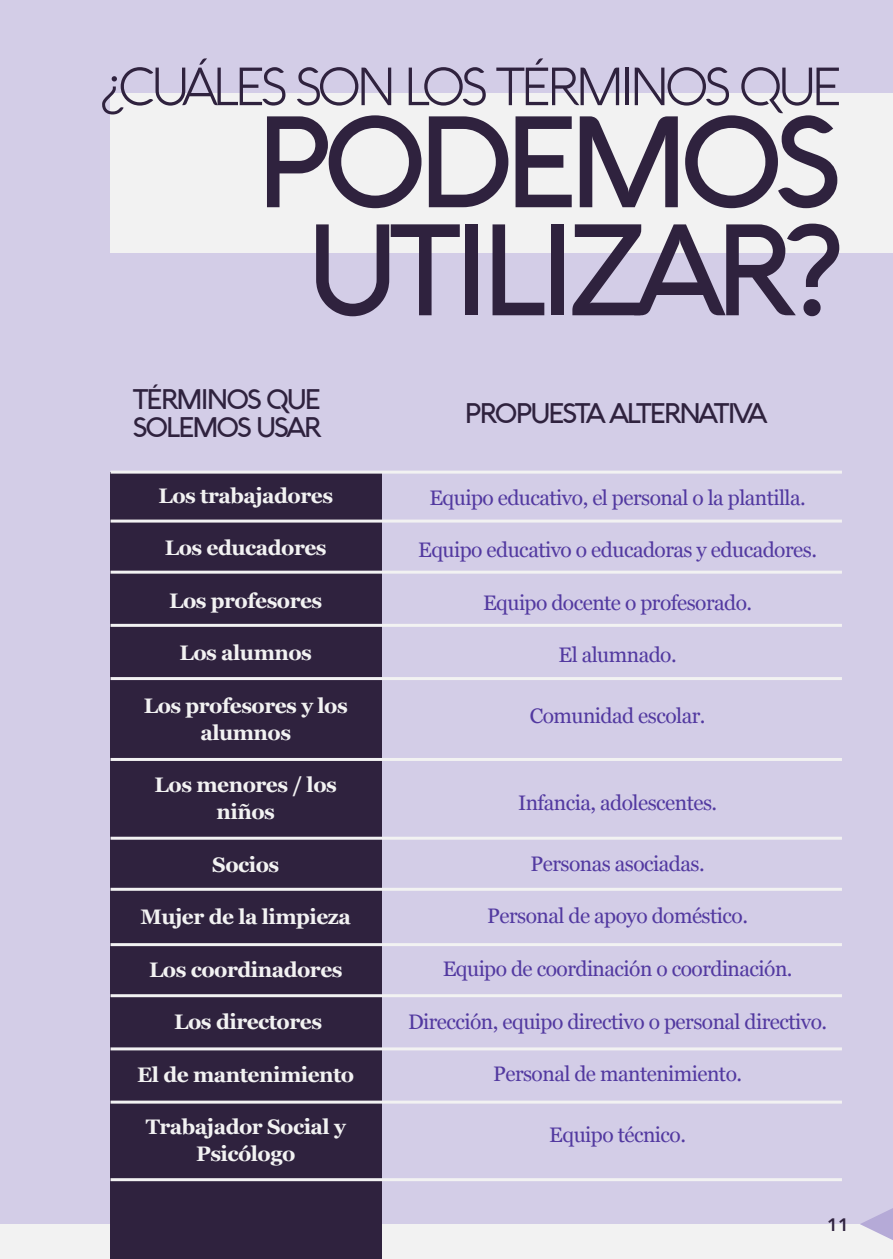
<style>
.page{position:relative;width:893px;height:1259px;background:#d3cde7}
.page>*{position:absolute;margin:0;border:0;box-sizing:border-box;transform-origin:0 0}
.t1{font:500 126.9px/108px "Aquawax";letter-spacing:-.075em;color:#2f223e;text-align:center}
.t2{font:300 52.5px "Aquawax";letter-spacing:-.075em;color:#2f223e}
.t3{font:500 27.6px "Aquawax";letter-spacing:-.075em;color:#2f223e}
.Estilo_de_párrafo_1{font:21px "Georgia";letter-spacing:-.025em;color:#5239a0}
.Estilo_de_párrafo_1-2{font:700 21px/27px "Georgia";letter-spacing:-.025em;color:#f2f2f2;text-align:center}
.t4{font:600 18px "Avenir Next";color:#2f223e}
</style>
<div class="page">
<div style="left:0;top:1224px;width:893px;height:35px;background:#f2f2f2"></div>
<svg style="left:860px;top:1208px;width:33px;height:32px"></svg>
<div style="left:111px;top:93px;width:782px;height:160px;background:#f2f2f2"></div>
<div style="left:111px;top:472px;width:271px;height:787px;background:#2f223e"></div>
<hr style="left:111px;top:470px;width:731px;height:3px;background:#f2f2f2">
<hr style="left:111px;top:519px;width:731px;height:3px;background:#f2f2f2">
<hr style="left:111px;top:570px;width:731px;height:3px;background:#f2f2f2">
<hr style="left:111px;top:624px;width:731px;height:3px;background:#f2f2f2">
<hr style="left:111px;top:677px;width:731px;height:3px;background:#f2f2f2">
<hr style="left:111px;top:758px;width:731px;height:3px;background:#f2f2f2">
<hr style="left:111px;top:836px;width:731px;height:3px;background:#f2f2f2">
<hr style="left:111px;top:888px;width:731px;height:3px;background:#f2f2f2">
<hr style="left:111px;top:943px;width:731px;height:3px;background:#f2f2f2">
<hr style="left:111px;top:994px;width:731px;height:3px;background:#f2f2f2">
<hr style="left:111px;top:1047px;width:731px;height:3px;background:#f2f2f2">
<hr style="left:111px;top:1100px;width:731px;height:3px;background:#f2f2f2">
<hr style="left:111px;top:1178px;width:731px;height:3px;background:#f2f2f2">
<p class="t2" style="left:102px;top:56px;width:741px">¿CUÁLES SON LOS TÉRMINOS QUE</p>
<p class="t1" style="left:254px;top:108px;width:589px">PODEMOS<br>UTILIZAR?</p>
<p class="t3" style="left:133px;top:383px;width:190px">TÉRMINOS QUE</p>
<p class="t3" style="left:133px;top:411px;width:190px">SOLEMOS USAR</p>
<p class="Estilo_de_párrafo_1-2" style="left:158px;top:481px;width:176px">Los trabajadores</p>
<p class="Estilo_de_párrafo_1-2" style="left:165px;top:533px;width:163px">Los educadores</p>
<p class="Estilo_de_párrafo_1-2" style="left:169px;top:586px;width:155px">Los profesores</p>
<p class="Estilo_de_párrafo_1-2" style="left:180px;top:638px;width:134px">Los alumnos</p>
<p class="Estilo_de_párrafo_1-2" style="left:144px;top:691px;width:205px">Los profesores y los alumnos</p>
<p class="Estilo_de_párrafo_1-2" style="left:155px;top:770px;width:184px">Los menores / los niños</p>
<p class="Estilo_de_párrafo_1-2" style="left:212px;top:850px;width:69px">Socios</p>
<p class="Estilo_de_párrafo_1-2" style="left:141px;top:902px;width:212px">Mujer de la limpieza</p>
<p class="Estilo_de_párrafo_1-2" style="left:149px;top:955px;width:195px">Los coordinadores</p>
<p class="Estilo_de_párrafo_1-2" style="left:174px;top:1007px;width:149px">Los directores</p>
<p class="Estilo_de_párrafo_1-2" style="left:137px;top:1060px;width:219px">El de mantenimiento</p>
<p class="Estilo_de_párrafo_1-2" style="left:146px;top:1112px;width:202px">Trabajador Social y<br>Psicólogo</p>
<p class="t3" style="left:465px;top:397px;width:304px">PROPUESTA ALTERNATIVA</p>
<p class="Estilo_de_párrafo_1" style="left:429px;top:482px;width:378px">Equipo educativo, el personal o la plantilla.</p>
<p class="Estilo_de_párrafo_1" style="left:418px;top:535px;width:400px">Equipo educativo o educadoras y educadores.</p>
<p class="Estilo_de_párrafo_1" style="left:483px;top:587px;width:271px">Equipo docente o profesorado.</p>
<p class="Estilo_de_párrafo_1" style="left:558px;top:640px;width:120px">El alumnado.</p>
<p class="Estilo_de_párrafo_1" style="left:530px;top:701px;width:177px">Comunidad escolar.</p>
<p class="Estilo_de_párrafo_1" style="left:518px;top:787px;width:201px">Infancia, adolescentes.</p>
<p class="Estilo_de_párrafo_1" style="left:530px;top:848px;width:176px">Personas asociadas.</p>
<p class="Estilo_de_párrafo_1" style="left:487px;top:901px;width:262px">Personal de apoyo doméstico.</p>
<p class="Estilo_de_párrafo_1" style="left:443px;top:953px;width:351px">Equipo de coordinación o coordinación.</p>
<p class="Estilo_de_párrafo_1" style="left:408px;top:1006px;width:421px">Dirección, equipo directivo o personal directivo.</p>
<p class="Estilo_de_párrafo_1" style="left:493px;top:1058px;width:251px">Personal de mantenimiento.</p>
<p class="Estilo_de_párrafo_1" style="left:549px;top:1119px;width:138px">Equipo técnico.</p>
<p class="t4" style="left:827px;top:1209px;width:23px">11</p>
</div>
